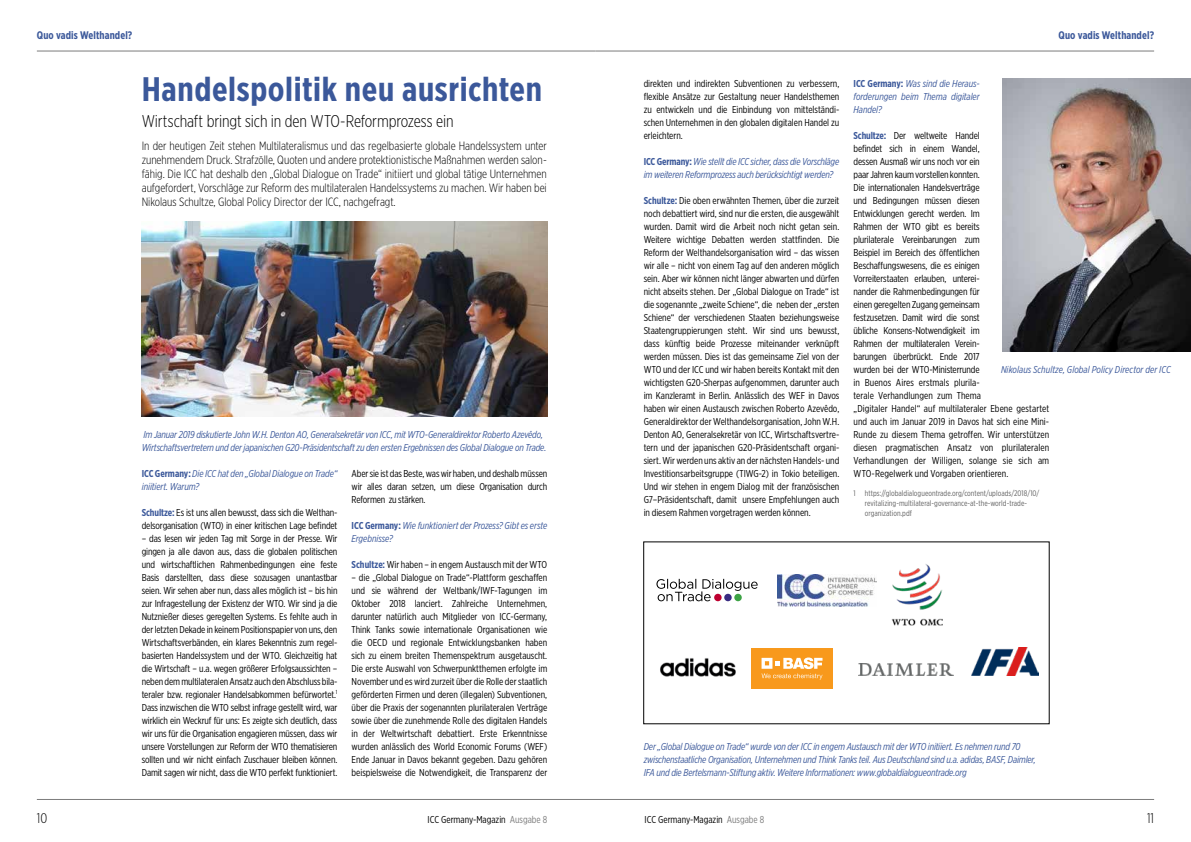
<style>
.page{position:relative;width:1191px;height:842px;background:#fff}
.page>*{position:absolute;margin:0;border:0;box-sizing:border-box;transform-origin:0 0}
.t1{font:700 34px "Gotham X Narrow";letter-spacing:.02em;color:#3b589a}
.t2{font:300 17px "Gotham X Narrow";letter-spacing:-.005em;color:#000}
.t3{font:300 14px "Gotham X Narrow";color:#000}
.t4{font:300 12px/14px "Gotham X Narrow";letter-spacing:-.005em;color:#000;text-align:justify}
.t5{font:700 11px "Gotham X Narrow";letter-spacing:.01em;color:#3b589a}
.t6{font:10px/13px "Gotham X Narrow";letter-spacing:-.01em;color:#000;text-align:justify}
.t7{font:italic 10px/13px "Gotham X Narrow";letter-spacing:-.015em;color:#3b589a}
.t8{font:italic 10px "Gotham X Narrow";letter-spacing:.005em;color:#3b589a}
.t9{font:8px/9.6px "Gotham X Narrow";letter-spacing:.005em;color:#636363}
.s1{font-weight:700;font-style:normal}
.s2{font-weight:700;color:#3b589a}
.s3{color:#7c7c7c}
</style>
<div class="page">
<hr style="left:595px;top:51px;width:559px;height:1px;background:#7c7c7c">
<img style="left:1002px;top:79px;width:189px;height:272px">
<img style="left:142px;top:222px;width:405px;height:195px">
<img style="left:859px;top:663px;width:95px;height:12px">
<div style="left:751px;top:648px;width:81px;height:40px;background:#f8991c"></div>
<svg style="left:761px;top:657px;width:61px;height:22px"></svg>
<svg style="left:656px;top:579px;width:101px;height:22px"></svg>
<img style="left:891px;top:564px;width:51px;height:62px">
<img style="left:660px;top:658px;width:76px;height:19px">
<img style="left:971px;top:647px;width:67px;height:28px">
<img style="left:777px;top:575px;width:99px;height:32px">
<hr style="left:37px;top:51px;width:558px;height:1px;background:#7c7c7c">
<hr style="left:37px;top:799px;width:1117px;height:1px;background:#7c7c7c">
<p class="t5" style="left:37px;top:28px;width:97px">Quo vadis Welthandel?</p>
<h1 class="t1" style="left:142px;top:68px;width:402px">Handelspolitik neu ausrichten</h1>
<h2 class="t2" style="left:142px;top:111px;width:313px">Wirtschaft bringt sich in den WTO-Reformprozess ein</h2>
<p class="t4" style="left:142px;top:138px;width:406px">In der heutigen Zeit stehen Multilateralismus und das regelbasierte globale Handelssystem unter zunehmendem Druck. Strafzölle, Quoten und andere protektionistische Maßnahmen werden salon&shy;fähig. Die ICC hat deshalb den „Global Dialogue on Trade“ initiiert und global tätige Unternehmen aufgefordert, Vorschläge zur Reform des multilateralen Handelssystems zu machen. Wir haben bei Nikolaus Schultze, Global Policy Director der ICC, nachgefragt.</p>
<p class="t7" style="left:142px;top:428px;width:406px">Im Januar 2019 diskutierte John W.H. Denton AO, Generalsekretär von ICC, mit WTO-Generaldirektor Roberto Azevêdo,<br>Wirtschaftsvertretern und der japanischen G20-Präsidentschaft zu den ersten Ergebnissen des Global Dialogue on Trade.</p>
<p class="t7" style="left:142px;top:467px;width:197px"><span class="s1">ICC Germany:</span> Die ICC hat den „Global Dialogue on Trade“ iniitiert. Warum?</p>
<p class="t6" style="left:142px;top:506px;width:197px"><span class="s2">Schultze:</span> Es ist uns allen bewusst, dass sich die Welthan&shy;delsorganisation (WTO) in einer kritischen Lage befindet</p>
<p class="t6" style="left:142px;top:532px;width:197px">– das lesen wir jeden Tag mit Sorge in der Presse. Wir gingen ja alle davon aus, dass die globalen politischen und wirtschaftlichen Rahmenbedingungen eine feste Basis darstellten, dass diese sozusagen unantastbar seien. Wir sehen aber nun, dass alles möglich ist – bis hin zur Infragestellung der Existenz der WTO. Wir sind ja die Nutznießer dieses geregelten Systems. Es fehlte auch in der letzten Dekade in keinem Positionspapier von uns, den Wirtschaftsverbänden, ein klares Bekenntnis zum regel&shy;basierten Handelssystem und der WTO. Gleichzeitig hat die Wirtschaft – u.a. wegen größerer Erfolgsaussichten – neben dem multilateralen Ansatz auch den Abschluss bila&shy;teraler bzw. regionaler Handelsabkommen befürwortet.<sup>1<br></sup>Dass inzwischen die WTO selbst infrage gestellt wird, war wirklich ein Weckruf für uns: Es zeigte sich deutlich, dass wir uns für die Organisation engagieren müssen, dass wir unsere Vorstellungen zur Reform der WTO thematisieren sollten und wir nicht einfach Zuschauer bleiben können.<br>Damit sagen wir nicht, dass die WTO perfekt funktioniert.</p>
<p class="t6" style="left:351px;top:467px;width:197px">Aber sie ist das Beste, was wir haben, und deshalb müssen wir alles daran setzen, um diese Organisation durch Reformen zu stärken.</p>
<p class="t7" style="left:351px;top:519px;width:197px"><span class="s1">ICC Germany:</span> Wie funktioniert der Prozess? Gibt es erste<br>Ergebnisse?</p>
<p class="t6" style="left:351px;top:558px;width:197px"><span class="s2">Schultze:</span> Wir haben – in engem Austausch mit der WTO</p>
<p class="t6" style="left:351px;top:571px;width:197px">– die „Global Dialogue on Trade“-Plattform geschaffen und sie während der Weltbank/IWF-Tagungen im Oktober 2018 lanciert. Zahlreiche Unternehmen, darunter natürlich auch Mitglieder von ICC-Germany, Think Tanks sowie internationale Organisationen wie die OECD und regionale Entwicklungsbanken haben sich zu einem breiten Themenspektrum ausgetauscht.<br>Die erste Auswahl von Schwerpunktthemen erfolgte im November und es wird zurzeit über die Rolle der staatlich geförderten Firmen und deren (illegalen) Subventionen, über die Praxis der sogenannten plurilateralen Verträge sowie über die zunehmende Rolle des digitalen Handels in der Weltwirtschaft debattiert. Erste Erkenntnisse wurden anlässlich des World Economic Forums (WEF)<br>Ende Januar in Davos bekannt gegeben. Dazu gehören beispielsweise die Notwendigkeit, die Transparenz der</p>
<h3 class="t3" style="left:37px;top:810px;width:12px">10</h3>
<p class="t6" style="left:427px;top:812px;width:121px">ICC Germany-Magazin <span class="s3">Ausgabe 8</span></p>
<p class="t5" style="left:1058px;top:28px;width:97px">Quo vadis Welthandel?</p>
<p class="t6" style="left:643px;top:77px;width:197px">direkten und indirekten Subventionen zu verbessern, flexible Ansätze zur Gestaltung neuer Handelsthemen zu entwickeln und die Einbindung von mittelständi&shy;schen Unternehmen in den globalen digitalen Handel zu erleichtern.</p>
<p class="t7" style="left:643px;top:155px;width:197px"><span class="s1">ICC Germany:</span> Wie stellt die ICC sicher, dass die Vorschläge im weiteren Reformprozess auch berücksichtigt werden?</p>
<p class="t6" style="left:643px;top:194px;width:197px"><span class="s2">Schultze:</span> Die oben erwähnten Themen, über die zurzeit noch debattiert wird, sind nur die ersten, die ausgewählt wurden. Damit wird die Arbeit noch nicht getan sein.<br>Weitere wichtige Debatten werden stattfinden. Die Reform der Welthandelsorganisation wird – das wissen wir alle – nicht von einem Tag auf den anderen möglich sein. Aber wir können nicht länger abwarten und dürfen nicht abseits stehen. Der „Global Dialogue on Trade“ ist die sogenannte „zweite Schiene“, die neben der „ersten Schiene“ der verschiedenen Staaten beziehungsweise Staatengruppierungen steht. Wir sind uns bewusst, dass künftig beide Prozesse miteinander verknüpft werden müssen. Dies ist das gemeinsame Ziel von der WTO und der ICC und wir haben bereits Kontakt mit den wichtigsten G20-Sherpas aufgenommen, darunter auch im Kanzleramt in Berlin. Anlässlich des WEF in Davos haben wir einen Austausch zwischen Roberto Azevêdo, Generaldirektor der Welthandelsorganisation, John W.H.<br>Denton AO, Generalsekretär von ICC, Wirtschaftsvertre&shy;tern und der japanischen G20-Präsidentschaft organi&shy;siert. Wir werden uns aktiv an der nächsten Handels- und Investitionsarbeitsgruppe (TIWG-2) in Tokio beteiligen.<br>Und wir stehen in engem Dialog mit der französischen G7–Präsidentschaft, damit unsere Empfehlungen auch in diesem Rahmen vorgetragen werden können.</p>
<p class="t7" style="left:853px;top:77px;width:128px;text-align:justify"><span class="s1">ICC Germany:</span> Was sind die Heraus&shy;forderungen beim Thema digitaler Handel?</p>
<p class="t6" style="left:853px;top:129px;width:197px;text-align:left"><span class="s2">Schultze:</span> Der weltweite Handel<br>befindet sich in einem Wandel,<br>dessen Ausmaß wir uns noch vor ein<br>paar Jahren kaum vorstellen konnten.<br>Die internationalen Handelsverträge<br>und Bedingungen müssen diesen<br>Entwicklungen gerecht werden. Im<br>Rahmen der WTO gibt es bereits<br>plurilaterale Vereinbarungen zum<br>Beispiel im Bereich des öffentlichen Beschaffungswesens, die es einigen<br>Vorreiterstaaten erlauben, unterei-<br>nander die Rahmenbedingungen für<br>einen geregelten Zugang gemeinsam<br>festzusetzen. Damit wird die sonst<br>übliche Konsens-Notwendigkeit im<br>Rahmen der multilateralen Verein-<br>barungen überbrückt. Ende 2017<br>wurden bei der WTO-Ministerrunde<br>in Buenos Aires erstmals plurila-<br>terale Verhandlungen zum Thema<br>„Digitaler Handel“ auf multilateraler Ebene gestartet und auch im Januar 2019 in Davos hat sich eine Mini-Runde zu diesem Thema getroffen. Wir unterstützen diesen pragmatischen Ansatz von plurilateralen Verhandlungen der Willigen, solange sie sich am WTO-Regelwerk und Vorgaben orientieren.</p>
<p class="t9" style="left:865px;top:489px;width:176px;text-indent:-11px">1 https://globaldialogueontrade.org/content/uploads/2018/10/ revitalizing-multilateral-governance-at-the-world-trade&shy;organization.pdf</p>
<p class="t8" style="left:1001px;top:363px;width:171px">Nikolaus Schultze, Global Policy Director der ICC</p>
<p class="t7" style="left:643px;top:740px;width:393px">Der „Global Dialogue on Trade“ wurde von der ICC in engem Austausch mit der WTO initiiert. Es nehmen rund 70 zwischenstaatliche Organisation, Unternehmen und Think Tanks teil. Aus Deutschland sind u.a. adidas, BASF, Daimler,<br>IFA und die Bertelsmann-Stiftung aktiv. Weitere Informationen: www.globaldialogueontrade.org</p>
<p class="t6" style="left:644px;top:812px;width:121px">ICC Germany-Magazin <span class="s3">Ausgabe 8</span></p>
<h3 class="t3" style="left:1147px;top:810px;width:9px">11</h3>
</div>
